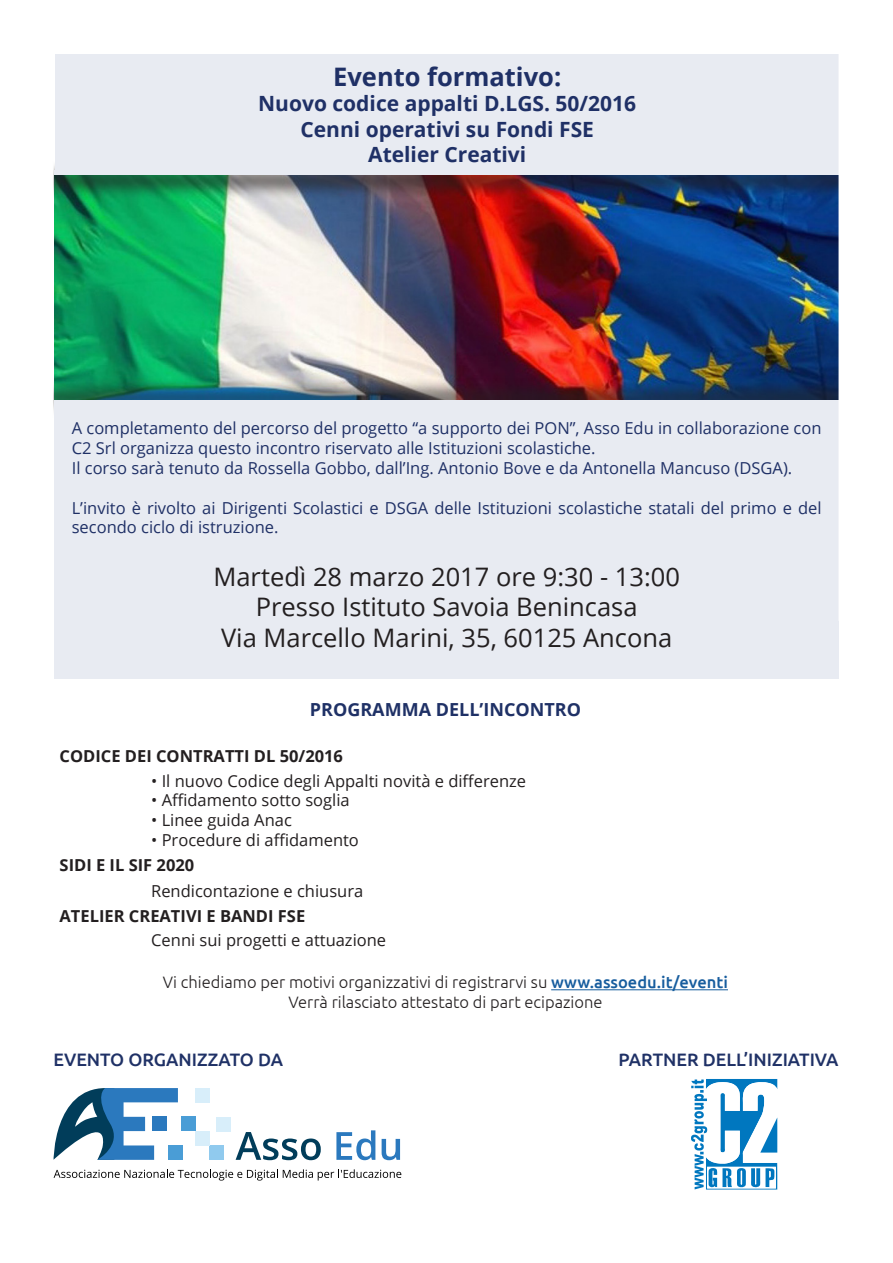
<style>
.page{position:relative;width:893px;height:1263px;background:#fff}
.page>*{position:absolute;margin:0;border:0;box-sizing:border-box;transform-origin:0 0}
.t1{font:25.5px/30.6px "Open Sans";color:#231f20;text-align:center}
.t2{font:700 25.5px "Open Sans";color:#1f3066}
.t3{font:700 21px/25.2px "Open Sans";color:#1f3066;text-align:center}
.t4{font:500 18px "Ubuntu";color:#1f3166}
.t5{font:700 18px "Open Sans";color:#1f3166}
.t6{font:16.5px/19.8px "Open Sans";color:#1f3066}
.t7{font:16.5px "Open Sans";color:#231f20}
.t8{font:300 16.5px "Ubuntu";color:#231f20}
.t9{font:700 16.5px "Open Sans";color:#231f20}
.s1{font-weight:500;color:#175d9e}
</style>
<div class="page">
<img style="left:55px;top:201px;width:783px;height:177px">
<div style="left:36px;top:160px;width:820px;height:41px;background:#231f20;opacity:.58"></div>
<div style="left:36px;top:378px;width:820px;height:40px;background:#231f20;opacity:.58"></div>
<hr style="left:54px;top:400px;width:784px;height:4px;background:#e8ebf2">
<div style="left:55px;top:54px;width:785px;height:120px;background:#e8ebf2"></div>
<div style="left:54px;top:404px;width:784px;height:275px;background:#e8ebf2"></div>
<div style="left:21px;top:38px;width:33px;height:583px;background:#fff"></div>
<div style="left:838px;top:45px;width:33px;height:576px;background:#fff;border:2px solid #fff"></div>
<hr style="left:551px;top:989px;width:177px;height:1px;background:#175d9e">
<svg style="left:54px;top:1088px;width:124px;height:72px"></svg>
<div style="left:152px;top:1117px;width:15px;height:14px;background:#2b79be"></div>
<div style="left:168px;top:1145px;width:15px;height:15px;background:#4a9dd6"></div>
<div style="left:181px;top:1117px;width:14px;height:14px;background:#4a9dd6"></div>
<div style="left:210px;top:1145px;width:14px;height:15px;background:#90caee"></div>
<div style="left:217px;top:1117px;width:14px;height:14px;background:#d8eefa"></div>
<div style="left:195px;top:1088px;width:15px;height:14px;background:#d8eefa"></div>
<div style="left:195px;top:1131px;width:15px;height:14px;background:#d8eefa"></div>
<svg style="left:236px;top:1132px;width:85px;height:28px"></svg>
<svg style="left:336px;top:1130px;width:39px;height:30px"></svg>
<svg style="left:382px;top:1139px;width:18px;height:21px"></svg>
<svg style="left:54px;top:1169px;width:347px;height:11px"></svg>
<svg style="left:691px;top:1079px;width:86px;height:111px"></svg>
<p class="t2" style="left:333px;top:59px;width:230px">Evento formativo:</p>
<p class="t3" style="left:258px;top:91px;width:379px">Nuovo codice appalti D.LGS. 50/2016<br>Cenni operativi su Fondi FSE</p>
<p class="t3" style="left:368px;top:141px;width:160px">Atelier Creativi</p>
<p class="t6" style="left:72px;top:418px;width:751px">A completamento del percorso del progetto “a supporto dei PON”, Asso Edu in collaborazione con<br>C2 Srl organizza questo incontro riservato alle Istituzioni scolastiche.</p>
<p class="t6" style="left:72px;top:458px;width:722px">Il corso sarà tenuto da Rossella Gobbo, dall’Ing. Antonio Bove e da Antonella Mancuso (DSGA).</p>
<p class="t6" style="left:72px;top:497px;width:751px">L’invito è rivolto ai Dirigenti Scolastici e DSGA delle Istituzioni scolastiche statali del primo e del secondo ciclo di istruzione.</p>
<p class="t1" style="left:213px;top:560px;width:468px">Martedì 28 marzo 2017 ore 9:30 - 13:00</p>
<p class="t1" style="left:221px;top:591px;width:453px">Presso Istituto Savoia Benincasa<br>Via Marcello Marini, 35, 60125 Ancona</p>
<p class="t5" style="left:310px;top:696px;width:273px">PROGRAMMA DELL’INCONTRO</p>
<p class="t9" style="left:60px;top:744px;width:285px">CODICE DEI CONTRATTI DL 50/2016</p>
<p class="t7" style="left:151px;top:769px;width:376px">• Il nuovo Codice degli Appalti novità e differenze</p>
<p class="t7" style="left:151px;top:789px;width:200px">• Affidamento sotto soglia</p>
<p class="t7" style="left:151px;top:809px;width:142px">• Linee guida Anac</p>
<p class="t7" style="left:151px;top:829px;width:209px">• Procedure di affidamento</p>
<p class="t9" style="left:60px;top:853px;width:136px">SIDI E IL SIF 2020</p>
<p class="t7" style="left:151px;top:880px;width:214px">Rendicontazione e chiusura</p>
<p class="t9" style="left:60px;top:904px;width:247px">ATELIER CREATIVI E BANDI FSE</p>
<p class="t7" style="left:151px;top:929px;width:237px">Cenni sui progetti e attuazione</p>
<p class="t8" style="left:163px;top:972px;width:566px">Vi chiediamo per motivi organizzativi di registrarvi su <span class="s1">www.assoedu.it/eventi</span></p>
<p class="t8" style="left:288px;top:992px;width:316px">Verrà rilasciato attestato di part ecipazione</p>
<p class="t4" style="left:54px;top:1048px;width:231px">EVENTO ORGANIZZATO DA</p>
<p class="t4" style="left:619px;top:1048px;width:221px">PARTNER DELL’INIZIATIVA</p>
</div>
